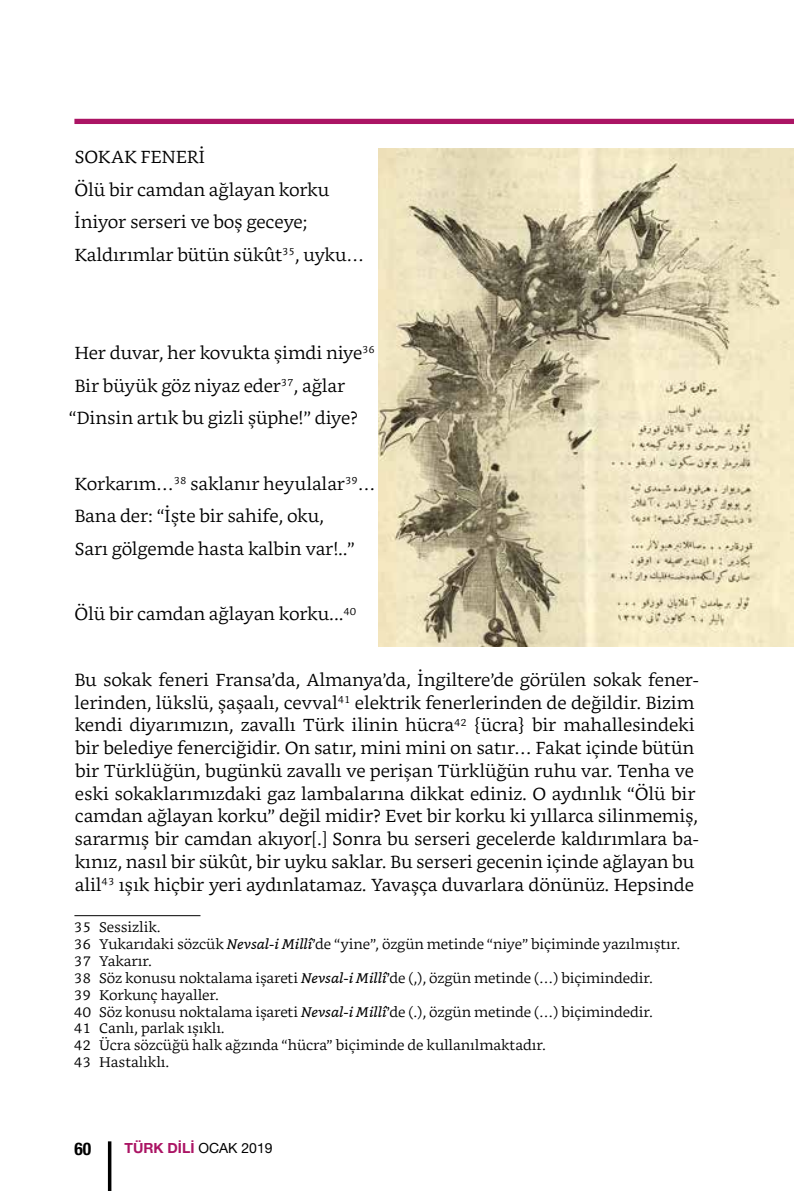
<style>
.page{position:relative;width:794px;height:1191px;background:#fff}
.page>*{position:absolute;margin:0;border:0;box-sizing:border-box;transform-origin:0 0}
.t1{font:300 17.5px/22.8px "Bookerly";color:#000}
.t2{font:700 condensed 17.5px "Helvetica Neue LT Pro";color:#000}
.t3{font:300 14px/16.8px "Bookerly";color:#000}
.t4{font:700 14px "Helvetica Neue LT Pro";color:#ab1464}
.s1{font-weight:400;font-style:italic}
.s2{font-weight:400;color:#000}
</style>
<div class="page">
<div style="left:74px;top:119px;width:720px;height:5px;background:#ab1464"></div>
<hr style="left:108px;top:1141px;width:3px;height:50px;background:#000">
<img style="left:378px;top:149px;width:416px;height:497px">
<hr style="left:74px;top:915px;width:126px;height:1px;background:#000">
<p class="t1" style="left:74px;top:140px;width:291px;line-height:32.7px">SOKAK FENERİ<br>Ölü bir camdan ağlayan korku<br>İniyor serseri ve boş geceye;<br>Kaldırımlar bütün sükût<sup>35</sup>, uyku…</p>
<p class="t1" style="left:74px;top:341px;width:302px">Her duvar, her kovukta şimdi niye<sup>36</sup></p>
<p class="t1" style="left:74px;top:374px;width:272px">Bir büyük göz niyaz eder<sup>37</sup>, ağlar</p>
<p class="t1" style="left:69px;top:407px;width:291px">“Dinsin artık bu gizli şüphe!” diye?</p>
<p class="t1" style="left:74px;top:467px;width:302px;line-height:32.7px">Korkarım…<sup>38</sup> saklanır heyulalar<sup>39</sup>…<br>Bana der: “İşte bir sahife, oku,<br>Sarı gölgemde hasta kalbin var!..”</p>
<p class="t1" style="left:75px;top:603px;width:283px">Ölü bir camdan ağlayan korku...<sup>40</sup></p>
<p class="t1" style="left:74px;top:668px;width:626px">Bu sokak feneri Fransa’da, Almanya’da, İngiltere’de görülen sokak fener&shy;lerinden, lükslü, şaşaalı, cevval<sup>41</sup> elektrik fenerlerinden de değildir. Bizim kendi diyarımızın, zavallı Türk ilinin hücra<sup>42</sup> {ücra} bir mahallesindeki bir belediye fenerciğidir. On satır, mini mini on satır… Fakat içinde bütün bir Türklüğün, bugünkü zavallı ve perişan Türklüğün ruhu var. Tenha ve eski sokaklarımızdaki gaz lambalarına dikkat ediniz. O aydınlık “Ölü bir camdan ağlayan korku” değil midir? Evet bir korku ki yıllarca silinmemiş, sararmış bir camdan akıyor[.] Sonra bu serseri gecelerde kaldırımlara ba&shy;kınız, nasıl bir sükût, bir uyku saklar. Bu serseri gecenin içinde ağlayan bu alil<sup>43</sup> ışık hiçbir yeri aydınlatamaz. Yavaşça duvarlara dönünüz. Hepsinde</p>
<p class="t3" style="left:74px;top:919px;width:608px">35 Sessizlik.<br>36 Yukarıdaki sözcük <span class="s1">Nevsal-i Millî</span>’de “yine”, özgün metinde “niye” biçiminde yazılmıştır.<br>37 Yakarır.<br>38 Söz konusu noktalama işareti <span class="s1">Nevsal-i Millî</span>’de (,), özgün metinde (…) biçimindedir.<br>39 Korkunç hayaller.<br>40 Söz konusu noktalama işareti <span class="s1">Nevsal-i Millî</span>’de (.), özgün metinde (…) biçimindedir.<br>41 Canlı, parlak ışıklı.<br>42 Ücra sözcüğü halk ağzında “hücra” biçiminde de kullanılmaktadır.<br>43 Hastalıklı.</p>
<p class="t2" style="left:74px;top:1138px;width:18px">60</p>
<p class="t4" style="left:125px;top:1139px;width:150px">TÜRK DİLİ <span class="s2">OCAK 2019</span></p>
</div>
